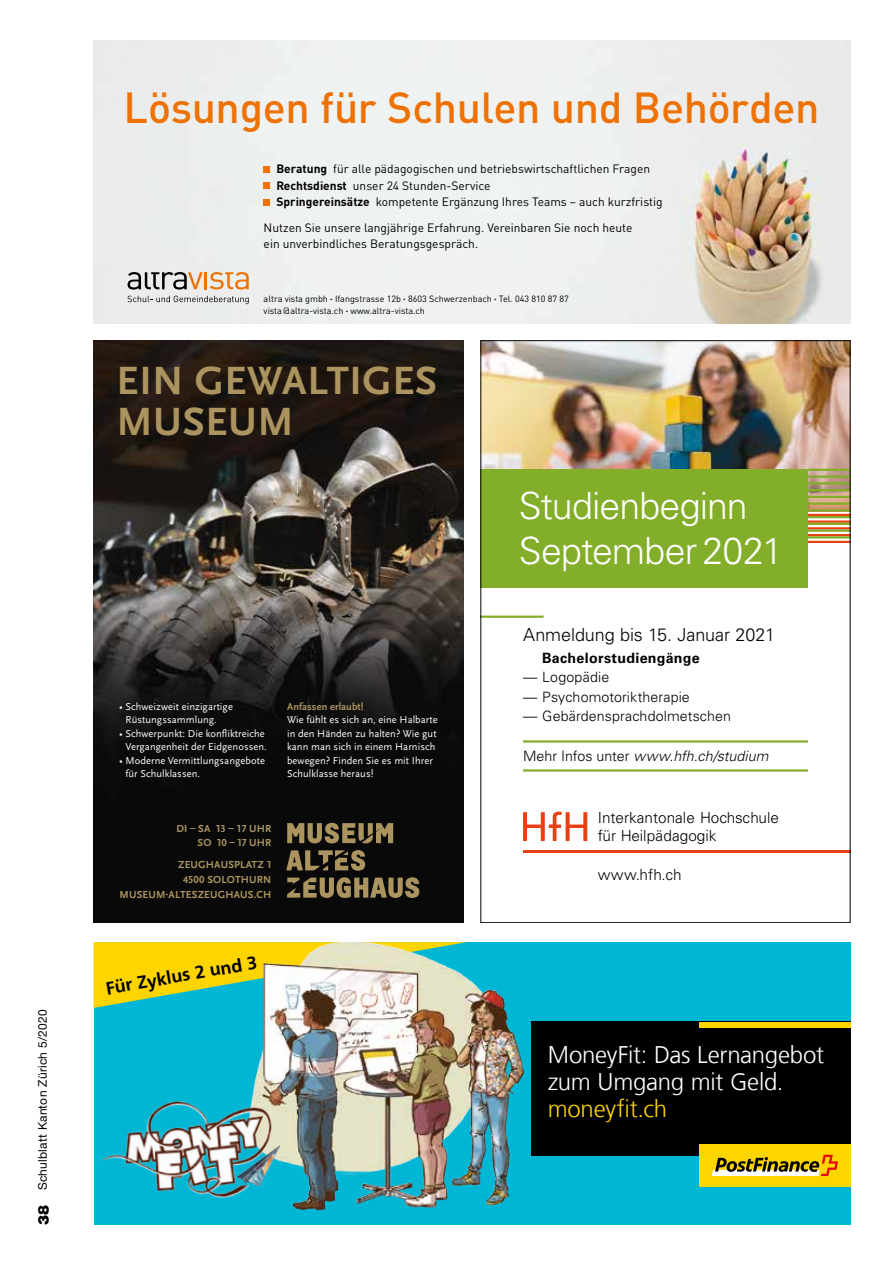
<style>
.page{position:relative;width:893px;height:1263px;background:#fff}
.page>*{position:absolute;margin:0;border:0;box-sizing:border-box;transform-origin:0 0}
.t1{font:500 42.9px "DINOT";letter-spacing:-.01em;color:#ee7203}
.t2{font:700 41.25px/41.2px "Hclwdd Scala Sans Pro";letter-spacing:.015em;color:#ab945f}
.t3{font:300 37.5px/45px "Rwbkcf Univers LT Pro 45";letter-spacing:-.025em;color:#fff}
.t4{font:300 24px/27px "Mqfclv Frutiger LT Com";letter-spacing:-.01em;color:#fff}
.t5{font:300 24px "Djcvqm Frutiger LT Com";letter-spacing:-.01em;color:#ffd500}
.t6{font:300 18px "Rwbkcf Univers LT Pro 45";letter-spacing:-.005em;color:#000}
.t7{font:700 18px "Bndwpj Frutiger LT Com";color:#000}
.t8{font:300 15.3px/17.7px "Yylqkb Univers LT Std";color:#000}
.t9{font:900 15px "Helvetica Neue LT Std";color:#000}
.t10{font:300 14.25px "Rwbkcf Univers LT Pro 45";letter-spacing:.01em;color:#000}
.t11{font:italic 300 14.25px "Tdqlct Univers LT Pro 45";letter-spacing:.005em;color:#000}
.t12{font:700 14.25px "Hkxtjh Univers LT Std";letter-spacing:.02em;color:#000}
.t13{font:12px/16.5px "DINOT";color:#000}
.t14{font:12px "Helvetica Neue LT Std";letter-spacing:.02em;color:#000}
.t15{font:700 10.65px/14.7px "Hclwdd Scala Sans Pro";letter-spacing:.015em;color:#ab945f;text-align:right}
.t16{font:10.5px/13.5px "Pmwtdc Scala Sans Pro";letter-spacing:.005em;color:#fff}
.t17{font:700 10.5px "Hclwdd Scala Sans Pro";letter-spacing:.005em;color:#ab945f}
.t18{font:9px/12px "DINOT";color:#000}
.s1{font-weight:700}
.s2{font-family:"Rwbkcf Univers LT Pro 45";font-style:normal}
</style>
<div class="page">
<img style="left:94px;top:340px;width:369px;height:583px">
<svg style="left:287px;top:823px;width:106px;height:20px;background:#6e603e"></svg>
<svg style="left:287px;top:877px;width:132px;height:21px;background:#65583a"></svg>
<svg style="left:286px;top:850px;width:79px;height:21px;background:#5a4f34"></svg>
<svg style="left:523px;top:812px;width:64px;height:29px"></svg>
<hr style="left:523px;top:850px;width:327px;height:3px;background:#e74011">
<img style="left:482px;top:342px;width:366px;height:167px">
<div style="left:480px;top:469px;width:328px;height:119px;background:#82ae29"></div>
<hr style="left:808px;top:541px;width:42px;height:2px;background:#e74011">
<hr style="left:808px;top:534px;width:42px;height:2px;background:#e74011">
<hr style="left:808px;top:527px;width:42px;height:2px;background:#e74011">
<hr style="left:808px;top:520px;width:42px;height:3px;background:#e74011">
<hr style="left:808px;top:514px;width:42px;height:2px;background:#e74011">
<hr style="left:808px;top:536px;width:42px;height:2px;background:#82ae29">
<hr style="left:808px;top:529px;width:42px;height:3px;background:#82ae29">
<hr style="left:808px;top:523px;width:42px;height:2px;background:#82ae29">
<hr style="left:808px;top:516px;width:42px;height:2px;background:#82ae29">
<hr style="left:808px;top:509px;width:42px;height:2px;background:#82ae29">
<hr style="left:808px;top:502px;width:42px;height:3px;background:#82ae29">
<hr style="left:808px;top:496px;width:42px;height:2px;background:#82ae29">
<hr style="left:808px;top:489px;width:42px;height:2px;background:#82ae29">
<hr style="left:808px;top:482px;width:42px;height:2px;background:#82ae29">
<hr style="left:808px;top:475px;width:42px;height:3px;background:#82ae29">
<hr style="left:808px;top:469px;width:42px;height:2px;background:#82ae29">
<hr style="left:480px;top:616px;width:64px;height:2px;background:#82ae29">
<hr style="left:523px;top:740px;width:285px;height:2px;background:#82ae29">
<hr style="left:523px;top:769px;width:285px;height:3px;background:#82ae29">
<img style="left:94px;top:41px;width:756px;height:282px">
<svg style="left:128px;top:272px;width:121px;height:18px;background:#c1ab96"></svg>
<svg style="left:128px;top:296px;width:121px;height:8px"></svg>
<div style="left:264px;top:166px;width:6px;height:7px;background:#ee7203"></div>
<svg style="left:264px;top:183px;width:6px;height:6px"></svg>
<div style="left:264px;top:199px;width:6px;height:7px;background:#ee7203"></div>
<div style="left:94px;top:942px;width:756px;height:283px;background:#00b6d5"></div>
<img style="left:255px;top:978px;width:280px;height:233px">
<div style="left:531px;top:1022px;width:319px;height:134px;background:#000"></div>
<svg style="left:699px;top:1144px;width:151px;height:43px;background:#e4bf16"></svg>
<div style="left:699px;top:1022px;width:151px;height:6px;background:#ffd500"></div>
<img style="left:100px;top:1080px;width:205px;height:131px">
<svg style="left:94px;top:942px;width:373px;height:66px;background:#cdd379"></svg>
<svg style="left:123px;top:1202px;width:8px;height:9px"></svg>
<p class="t14" style="left:35px;top:1190px;width:183px;rotate:-90deg">Schulblatt Kanton Zürich 5/2020</p>
<h3 class="t9" style="left:35px;top:1225px;width:21px;rotate:-90deg">38</h3>
<h1 class="t1" style="left:124px;top:80px;width:697px">Lösungen für Schulen und Behörden</h1>
<p class="t13" style="left:276px;top:160px;width:388px"><span class="s1">Beratung</span> für alle pädagogischen und betriebswirtschaftlichen Fragen<br><span class="s1">Rechtsdienst</span> unser 24 Stunden-Service<br><span class="s1">Springereinsätze</span> kompetente Ergänzung Ihres Teams – auch kurzfristig</p>
<p class="t13" style="left:264px;top:219px;width:370px">Nutzen Sie unsere langjährige Erfahrung. Vereinbaren Sie noch heute ein unverbindliches Beratungsgespräch.</p>
<p class="t18" style="left:264px;top:293px;width:307px">altra vista gmbh <span class="s1">·</span> Ifangstrasse 12b <span class="s1">·</span> 8603 Schwerzenbach <span class="s1">·</span> Tel. 043 810 87 87 vista@altra-vista.ch <span class="s1">·</span> www.altra-vista.ch</p>
<h2 class="t2" style="left:117px;top:360px;width:322px">EIN GEWALTIGES<br>MUSEUM</h2>
<p class="t16" style="left:125px;top:699px;width:109px;text-indent:-6px">• Schweizweit einzigartige<br>Rüstungssammlung.</p>
<p class="t16" style="left:119px;top:726px;width:149px;text-align:right">• Schwerpunkt: Die konfliktreiche<br>Vergangenheit der Eidgenossen.</p>
<p class="t16" style="left:125px;top:753px;width:141px;text-indent:-6px">• Moderne Vermittlungsangebote für Schulklassen.</p>
<p class="t17" style="left:287px;top:700px;width:78px">Anfassen erlaubt!</p>
<p class="t16" style="left:287px;top:713px;width:152px">Wie fühlt es sich an, eine Halbarte in den Händen zu halten? Wie gut kann man sich in einem Harnisch bewegen? Finden Sie es mit Ihrer<br>Schulklasse heraus!</p>
<p class="t15" style="left:176px;top:821px;width:96px">DI – SA 13 – 17 UHR<br>SO 10 – 17 UHR</p>
<p class="t15" style="left:120px;top:858px;width:153px">ZEUGHAUSPLATZ 1<br>4500 SOLOTHURN<br>MUSEUM-ALTESZEUGHAUS.CH</p>
<h3 class="t7" style="left:104px;top:978px;width:155px;rotate:-10deg">Für Zyklus 2 und 3</h3>
<h3 class="t3" style="left:519px;top:482px;width:266px">Studienbeginn<br>September 2021</h3>
<h3 class="t6" style="left:523px;top:623px;width:254px">Anmeldung bis 15. Januar 2021</h3>
<h3 class="t12" style="left:542px;top:649px;width:159px">Bachelorstudiengänge</h3>
<h3 class="t10" style="left:523px;top:668px;width:88px">— Logopädie</h3>
<h3 class="t10" style="left:523px;top:687px;width:168px">— Psychomotoriktherapie</h3>
<h3 class="t10" style="left:523px;top:707px;width:210px">— Gebärdensprachdolmetschen</h3>
<h3 class="t11" style="left:523px;top:747px;width:247px"><span class="s2">Mehr Infos unter</span> www.hfh.ch/studium</h3>
<h3 class="t8" style="left:598px;top:809px;width:183px">Interkantonale Hochschule für Heilpädagogik</h3>
<h3 class="t8" style="left:598px;top:866px;width:85px">www.hfh.ch</h3>
<h3 class="t4" style="left:548px;top:1041px;width:278px">MoneyFit: Das Lernangebot zum Umgang mit Geld.</h3>
<h3 class="t5" style="left:548px;top:1094px;width:121px">moneyfit.ch</h3>
</div>
